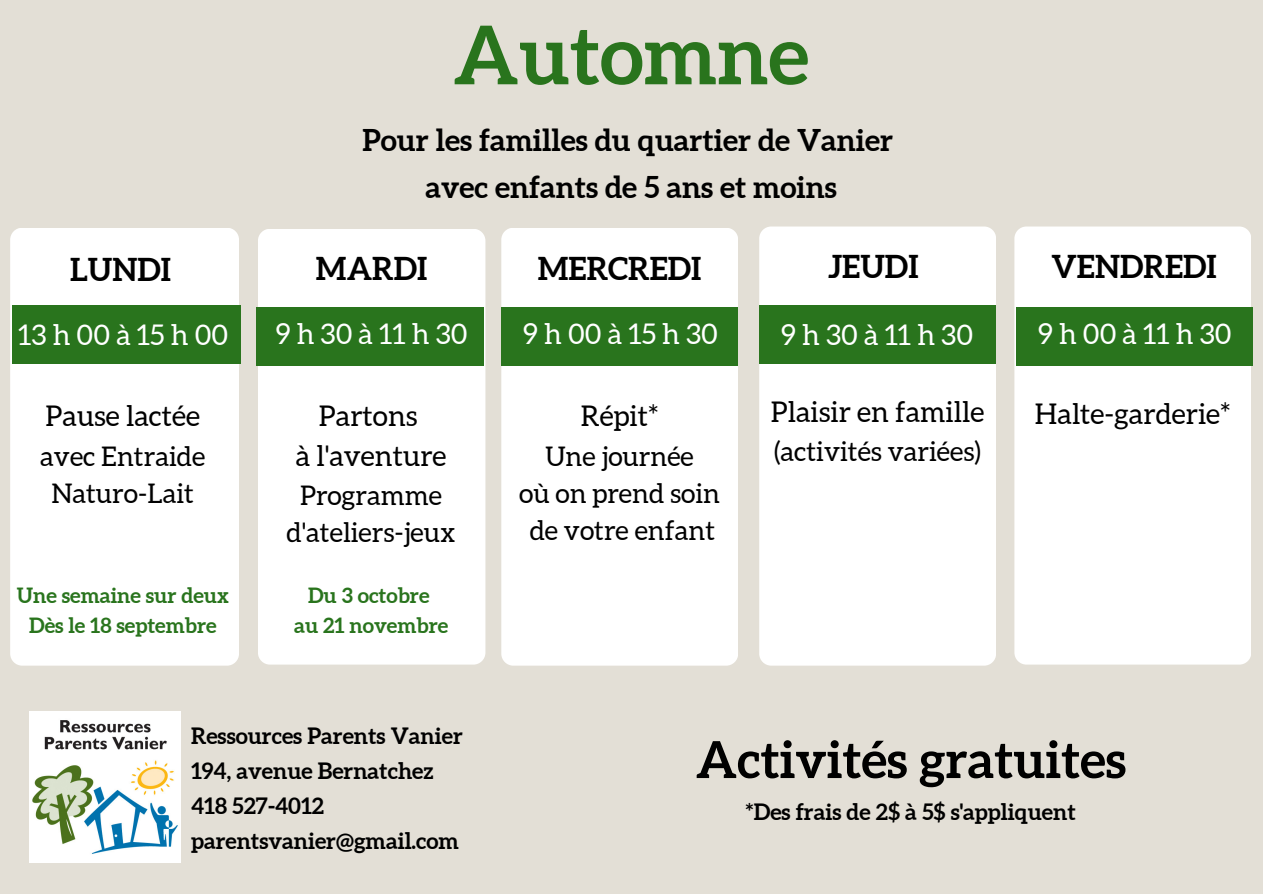
<style>
.page{position:relative;width:1263px;height:894px;background:#fff}
.page>*{position:absolute;margin:0;border:0;box-sizing:border-box;transform-origin:0 0}
.t1{font:700 81px "Aleo";color:#29741d}
.t2{font:700 51px "Aleo";color:#000}
.t3{font:700 31.5px "Aleo";color:#000}
.t4{font:700 30px "Aleo";color:#000}
.t5{font:28.5px "Aleo";color:#000}
.t6{font:28.5px "Aleo";letter-spacing:.215em;color:#fff}
.t7{font:27px/37px "Aleo";color:#000;text-align:center}
.t8{font:700 22.5px "Aleo";color:#000}
.t9{font:700 21px "Aleo";color:#29741d}
</style>
<div class="page">
<div style="left:0;top:0;width:1263px;height:893px;background:#e3dfd6"></div>
<div style="left:10px;top:228px;width:229px;height:437px;background:#fff;border-radius:12px"></div>
<div style="left:258px;top:229px;width:227px;height:435px;background:#fff;border-radius:12px"></div>
<div style="left:501px;top:228px;width:237px;height:437px;background:#fff;border-radius:12px"></div>
<div style="left:256px;top:307px;width:228px;height:58px;background:#29741d"></div>
<div style="left:759px;top:226px;width:237px;height:439px;background:#fff;border-radius:12px"></div>
<div style="left:1014px;top:226px;width:237px;height:438px;background:#fff;border-radius:12px"></div>
<div style="left:501px;top:307px;width:237px;height:58px;background:#29741d"></div>
<div style="left:1016px;top:307px;width:237px;height:58px;background:#29741d"></div>
<div style="left:12px;top:306px;width:229px;height:58px;background:#29741d"></div>
<div style="left:759px;top:306px;width:237px;height:58px;background:#29741d"></div>
<img style="left:30px;top:711px;width:150px;height:150px">
<p class="t1" style="left:453px;top:8px;width:357px">Automne</p>
<p class="t4" style="left:362px;top:123px;width:532px">Pour les familles du quartier de Vanier</p>
<p class="t4" style="left:426px;top:169px;width:413px">avec enfants de 5 ans et moins</p>
<p class="t3" style="left:70px;top:251px;width:102px">LUNDI</p>
<p class="t3" style="left:316px;top:251px;width:113px">MARDI</p>
<p class="t3" style="left:538px;top:251px;width:165px">MERCREDI</p>
<p class="t3" style="left:828px;top:248px;width:92px">JEUDI</p>
<p class="t3" style="left:1051px;top:248px;width:167px">VENDREDI</p>
<p class="t6" style="left:18px;top:318px;width:211px">13h00à15h00</p>
<p class="t6" style="left:276px;top:318px;width:193px">9h30à11h30</p>
<p class="t6" style="left:523px;top:318px;width:196px">9h00à15h30</p>
<p class="t6" style="left:781px;top:318px;width:193px">9h30à11h30</p>
<p class="t6" style="left:1038px;top:318px;width:195px">9h00à11h30</p>
<p class="t5" style="left:46px;top:400px;width:156px">Pause lactée</p>
<p class="t7" style="left:40px;top:437px;width:167px">avec Entraide<br>Naturo-Lait</p>
<p class="t9" style="left:17px;top:583px;width:214px">Une semaine sur deux</p>
<p class="t9" style="left:29px;top:612px;width:189px">Dès le 18 septembre</p>
<p class="t5" style="left:319px;top:400px;width:100px">Partons</p>
<p class="t5" style="left:296px;top:439px;width:152px">à l'aventure</p>
<p class="t7" style="left:287px;top:477px;width:171px">Programme d'ateliers-jeux</p>
<p class="t9" style="left:308px;top:583px;width:123px">Du 3 octobre</p>
<p class="t9" style="left:294px;top:612px;width:156px">au 21 novembre</p>
<p class="t8" style="left:191px;top:722px;width:273px">Ressources Parents Vanier</p>
<p class="t8" style="left:191px;top:757px;width:244px">194, avenue Bernatchez</p>
<p class="t8" style="left:191px;top:792px;width:134px">418 527-4012</p>
<p class="t8" style="left:191px;top:827px;width:269px">parentsvanier@gmail.com</p>
<p class="t5" style="left:581px;top:400px;width:79px">Répit*</p>
<p class="t7" style="left:545px;top:437px;width:150px">Une journée</p>
<p class="t7" style="left:519px;top:474px;width:202px">où on prend soin</p>
<p class="t7" style="left:530px;top:511px;width:187px">de votre enfant</p>
<p class="t5" style="left:771px;top:395px;width:215px">Plaisir en famille</p>
<p class="t5" style="left:1035px;top:398px;width:197px">Halte-garderie*</p>
<p class="t7" style="left:774px;top:433px;width:208px">(activités variées)</p>
<p class="t2" style="left:696px;top:730px;width:432px">Activités gratuites</p>
<p class="t8" style="left:745px;top:798px;width:332px">*Des frais de 2$ à 5$ s'appliquent</p>
</div>
